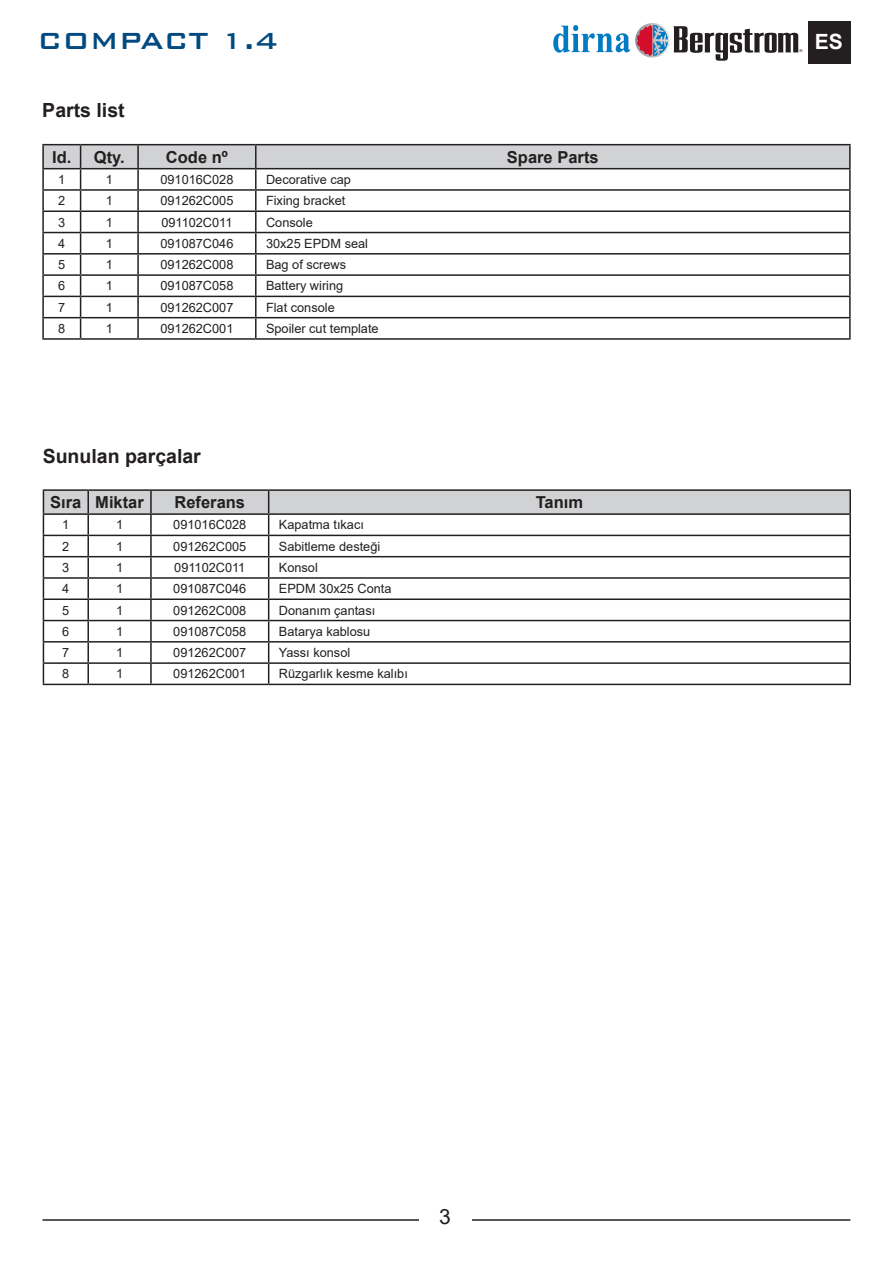
<style>
.page{position:relative;width:893px;height:1263px;background:#fff}
.page>*{position:absolute;margin:0;border:0;box-sizing:border-box;transform-origin:0 0}
.t1{font:500 31.2px "Bank Gothic BT";color:#004a7f}
.t2{font:700 21px "Arial";color:#fff}
.t3{font:21px "Arial";color:#231f20}
.t4{font:700 19.5px "Arial";color:#231f20}
.t5{font:700 16.5px "Arial";color:#231f20}
.t6{font:12.75px "Arial";color:#231f20}
.t7{font:4.05px "Arial";color:#231f20;scale:1.08 1}
</style>
<div class="page">
<hr style="left:43px;top:1219px;width:807px;height:2px;background:#231f20">
<div style="left:419px;top:1209px;width:52px;height:22px;background:#fff"></div>
<div style="left:808px;top:21px;width:42px;height:42px;background:#231f20"></div>
<svg style="left:553px;top:25px;width:77px;height:28px"></svg>
<svg style="left:635px;top:23px;width:35px;height:35px"></svg>
<svg style="left:637px;top:25px;width:161px;height:36px"></svg>
<hr style="left:42px;top:338px;width:39px;height:2px;background:#231f20">
<hr style="left:81px;top:338px;width:57px;height:2px;background:#231f20">
<hr style="left:138px;top:338px;width:118px;height:2px;background:#231f20">
<hr style="left:256px;top:338px;width:595px;height:2px;background:#231f20">
<hr style="left:42px;top:144px;width:39px;height:1px;background:#231f20">
<hr style="left:81px;top:144px;width:57px;height:1px;background:#231f20">
<svg style="left:42px;top:145px;width:809px;height:193px"></svg>
<hr style="left:138px;top:144px;width:118px;height:1px;background:#231f20">
<hr style="left:137px;top:145px;width:2px;height:23px;background:#231f20">
<hr style="left:256px;top:144px;width:595px;height:1px;background:#231f20">
<hr style="left:255px;top:145px;width:2px;height:23px;background:#231f20">
<hr style="left:849px;top:145px;width:2px;height:23px;background:#231f20">
<hr style="left:42px;top:168px;width:39px;height:1px;background:#231f20">
<hr style="left:81px;top:168px;width:57px;height:1px;background:#231f20">
<hr style="left:138px;top:168px;width:118px;height:1px;background:#231f20">
<hr style="left:256px;top:168px;width:595px;height:1px;background:#231f20">
<hr style="left:43px;top:684px;width:45px;height:1px;background:#231f20">
<hr style="left:88px;top:684px;width:63px;height:1px;background:#231f20">
<hr style="left:151px;top:684px;width:118px;height:1px;background:#231f20">
<hr style="left:269px;top:684px;width:582px;height:1px;background:#231f20">
<hr style="left:43px;top:489px;width:45px;height:2px;background:#231f20">
<hr style="left:88px;top:489px;width:63px;height:2px;background:#231f20">
<hr style="left:151px;top:489px;width:118px;height:2px;background:#231f20">
<hr style="left:269px;top:489px;width:582px;height:2px;background:#231f20">
<svg style="left:43px;top:490px;width:808px;height:194px"></svg>
<hr style="left:849px;top:491px;width:2px;height:22px;background:#231f20">
<hr style="left:43px;top:513px;width:45px;height:2px;background:#231f20">
<hr style="left:88px;top:513px;width:63px;height:2px;background:#231f20">
<hr style="left:151px;top:513px;width:118px;height:2px;background:#231f20">
<hr style="left:269px;top:513px;width:582px;height:2px;background:#231f20">
<h1 class="t1" style="left:38px;top:24px;width:243px">COMPACT 1.4</h1>
<p class="t4" style="left:42px;top:97px;width:84px">Parts list</p>
<p class="t5" style="left:52px;top:145px;width:21px">Id.</p>
<p class="t5" style="left:94px;top:145px;width:32px">Qty.</p>
<p class="t5" style="left:166px;top:145px;width:63px">Code nº</p>
<p class="t5" style="left:507px;top:145px;width:93px">Spare Parts</p>
<p class="t6" style="left:58px;top:171px;width:9px">1</p>
<p class="t6" style="left:106px;top:171px;width:9px">1</p>
<p class="t6" style="left:160px;top:171px;width:75px">091016C028</p>
<p class="t6" style="left:266px;top:171px;width:87px">Decorative cap</p>
<p class="t6" style="left:58px;top:192px;width:9px">2</p>
<p class="t6" style="left:106px;top:192px;width:9px">1</p>
<p class="t6" style="left:160px;top:192px;width:75px">091262C005</p>
<p class="t6" style="left:266px;top:192px;width:81px">Fixing bracket</p>
<p class="t6" style="left:58px;top:213px;width:9px">3</p>
<p class="t6" style="left:106px;top:213px;width:9px">1</p>
<p class="t6" style="left:161px;top:213px;width:73px">091102C011</p>
<p class="t6" style="left:266px;top:213px;width:48px">Console</p>
<p class="t6" style="left:58px;top:235px;width:9px">4</p>
<p class="t6" style="left:106px;top:235px;width:9px">1</p>
<p class="t6" style="left:160px;top:235px;width:75px">091087C046</p>
<p class="t6" style="left:266px;top:235px;width:104px">30x25 EPDM seal</p>
<p class="t6" style="left:58px;top:256px;width:9px">5</p>
<p class="t6" style="left:106px;top:256px;width:9px">1</p>
<p class="t6" style="left:160px;top:256px;width:75px">091262C008</p>
<p class="t6" style="left:266px;top:256px;width:82px">Bag of screws</p>
<p class="t6" style="left:58px;top:277px;width:9px">6</p>
<p class="t6" style="left:106px;top:277px;width:9px">1</p>
<p class="t6" style="left:160px;top:277px;width:75px">091087C058</p>
<p class="t6" style="left:266px;top:277px;width:79px">Battery wiring</p>
<p class="t6" style="left:58px;top:298px;width:9px">7</p>
<p class="t6" style="left:106px;top:298px;width:9px">1</p>
<p class="t6" style="left:160px;top:298px;width:75px">091262C007</p>
<p class="t6" style="left:266px;top:298px;width:70px">Flat console</p>
<p class="t6" style="left:58px;top:320px;width:9px">8</p>
<p class="t6" style="left:106px;top:320px;width:9px">1</p>
<p class="t6" style="left:160px;top:320px;width:75px">091262C001</p>
<p class="t6" style="left:266px;top:320px;width:114px">Spoiler cut template</p>
<p class="t4" style="left:43px;top:442px;width:160px">Sunulan parçalar</p>
<p class="t5" style="left:50px;top:491px;width:33px">Sıra</p>
<p class="t5" style="left:95px;top:491px;width:50px">Miktar</p>
<p class="t5" style="left:174px;top:491px;width:72px">Referans</p>
<p class="t5" style="left:536px;top:491px;width:49px">Tanım</p>
<p class="t6" style="left:62px;top:516px;width:9px">1</p>
<p class="t6" style="left:116px;top:516px;width:9px">1</p>
<p class="t6" style="left:173px;top:516px;width:75px">091016C028</p>
<p class="t6" style="left:279px;top:516px;width:87px">Kapatma tıkacı</p>
<p class="t6" style="left:62px;top:537px;width:9px">2</p>
<p class="t6" style="left:116px;top:537px;width:9px">1</p>
<p class="t6" style="left:173px;top:537px;width:75px">091262C005</p>
<p class="t6" style="left:279px;top:537px;width:103px">Sabitleme desteği</p>
<p class="t6" style="left:62px;top:559px;width:9px">3</p>
<p class="t6" style="left:116px;top:559px;width:9px">1</p>
<p class="t6" style="left:174px;top:559px;width:73px">091102C011</p>
<p class="t6" style="left:279px;top:559px;width:40px">Konsol</p>
<p class="t6" style="left:62px;top:580px;width:9px">4</p>
<p class="t6" style="left:116px;top:580px;width:9px">1</p>
<p class="t6" style="left:173px;top:580px;width:75px">091087C046</p>
<p class="t6" style="left:279px;top:580px;width:114px">EPDM 30x25 Conta</p>
<p class="t6" style="left:62px;top:601px;width:9px">5</p>
<p class="t6" style="left:116px;top:601px;width:9px">1</p>
<p class="t6" style="left:173px;top:601px;width:75px">091262C008</p>
<p class="t6" style="left:279px;top:601px;width:98px">Donanım çantası</p>
<p class="t6" style="left:62px;top:622px;width:9px">6</p>
<p class="t6" style="left:116px;top:622px;width:9px">1</p>
<p class="t6" style="left:173px;top:622px;width:75px">091087C058</p>
<p class="t6" style="left:279px;top:622px;width:93px">Batarya kablosu</p>
<p class="t6" style="left:62px;top:644px;width:9px">7</p>
<p class="t6" style="left:116px;top:644px;width:9px">1</p>
<p class="t6" style="left:173px;top:644px;width:75px">091262C007</p>
<p class="t6" style="left:279px;top:644px;width:73px">Yassı konsol</p>
<p class="t6" style="left:62px;top:665px;width:9px">8</p>
<p class="t6" style="left:116px;top:665px;width:9px">1</p>
<p class="t6" style="left:173px;top:665px;width:75px">091262C001</p>
<p class="t6" style="left:279px;top:665px;width:130px">Rüzgarlık kesme kalıbı</p>
<p class="t7" style="left:799px;top:48px;width:4px">®</p>
<h2 class="t2" style="left:815px;top:27px;width:30px">ES</h2>
<h2 class="t3" style="left:439px;top:1202px;width:13px">3</h2>
</div>
